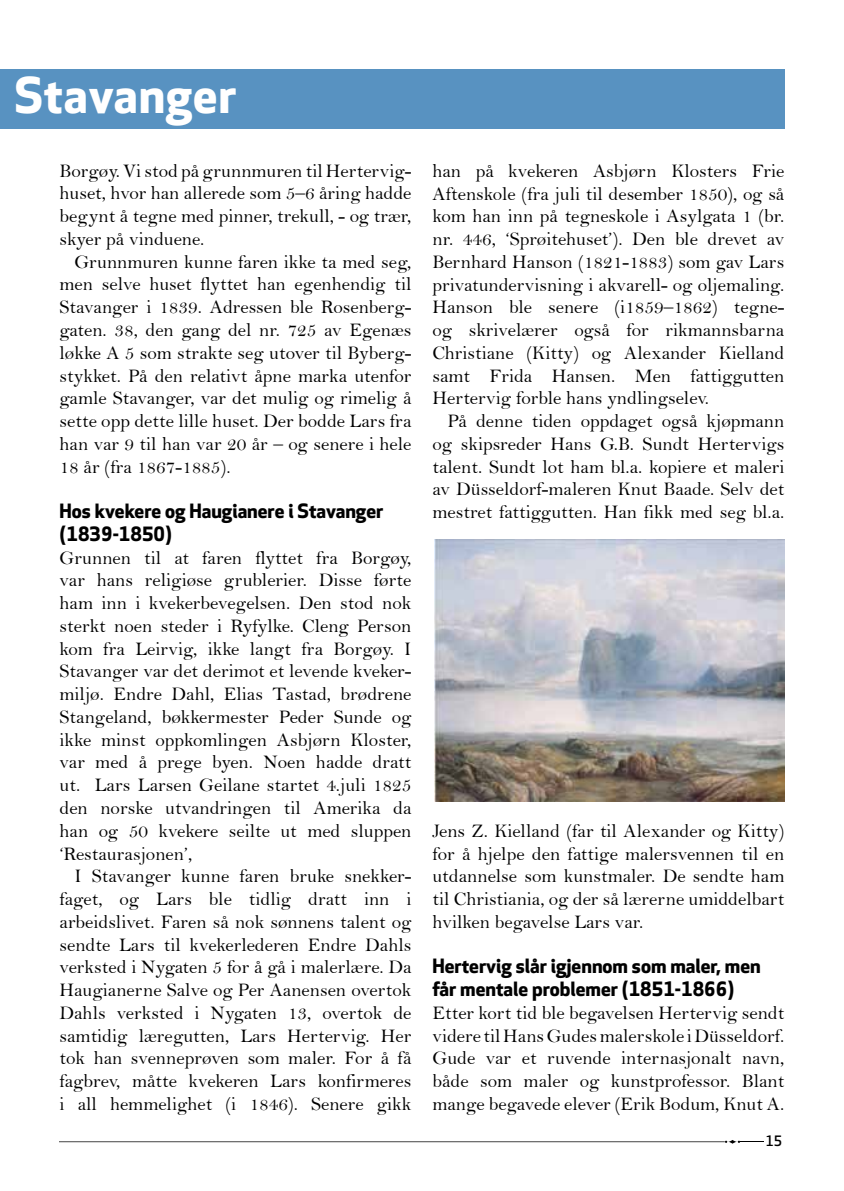
<style>
.page{position:relative;width:844px;height:1191px;background:#fff}
.page>*{position:absolute;margin:0;border:0;box-sizing:border-box;transform-origin:0 0}
.t1{font:48.12px "Apex New PS Bold Tabular";letter-spacing:.02em;color:#fff}
.t2{font:19.25px/22.8px "Bell";color:#000;text-align:justify}
.t3{font:19.25px/22.8px "Apex New PS Bold Tabular";color:#000}
.t4{font:14px "Apex New PS Medium Tabular";color:#000}
</style>
<div class="page">
<div style="left:0;top:69px;width:784px;height:60px;background:#5892c1"></div>
<svg style="left:724px;top:1140px;width:39px;height:3px"></svg>
<hr style="left:60px;top:1141px;width:664px;height:1px;background:#000">
<img style="left:434px;top:539px;width:350px;height:262px">
<h1 class="t1" style="left:14px;top:67px;width:223px">Stavanger</h1>
<p class="t2" style="left:60px;top:159px;width:353px">Borgøy. Vi stod på grunnmuren til Hertervig&shy;huset, hvor han allerede som 5–6 åring hadde begynt å tegne med pinner, trekull, - og trær, skyer på vinduene.</p>
<p class="t2" style="left:60px;top:250px;width:353px;text-indent:15px">Grunnmuren kunne faren ikke ta med seg, men selve huset flyttet han egenhendig til Stavanger i 1839. Adressen ble Rosenberg&shy;gaten. 38, den gang del nr. 725 av Egenæs løkke A 5 som strakte seg utover til Byberg&shy;stykket. På den relativt åpne marka utenfor gamle Stavanger, var det mulig og rimelig å sette opp dette lille huset. Der bodde Lars fra han var 9 til han var 20 år – og senere i hele 18 år (fra 1867-1885).</p>
<p class="t3" style="left:60px;top:500px;width:325px">Hos kvekere og Haugianere i Stavanger (1839-1850)</p>
<p class="t2" style="left:60px;top:546px;width:353px">Grunnen til at faren flyttet fra Borgøy, var hans religiøse grublerier. Disse førte ham inn i kvekerbevegelsen. Den stod nok sterkt noen steder i Ryfylke. Cleng Person kom fra Leirvig, ikke langt fra Borgøy. I Stavanger var det derimot et levende kveker&shy;miljø. Endre Dahl, Elias Tastad, brødrene Stangeland, bøkkermester Peder Sunde og ikke minst oppkomlingen Asbjørn Kloster, var med å prege byen. Noen hadde dratt ut. Lars Larsen Geilane startet 4.juli 1825 den norske utvandringen til Amerika da han og 50 kvekere seilte ut med sluppen ‘Restaurasjonen’,</p>
<p class="t2" style="left:60px;top:864px;width:353px;text-indent:15px">I Stavanger kunne faren bruke snekker&shy;faget, og Lars ble tidlig dratt inn i arbeidslivet. Faren så nok sønnens talent og sendte Lars til kvekerlederen Endre Dahls verksted i Nygaten 5 for å gå i malerlære. Da Haugianerne Salve og Per Aanensen overtok Dahls verksted i Nygaten 13, overtok de samtidig læregutten, Lars Hertervig. Her tok han svenneprøven som maler. For å få fagbrev, måtte kvekeren Lars konfirmeres i all hemmelighet (i 1846). Senere gikk</p>
<p class="t2" style="left:432px;top:159px;width:353px">han på kvekeren Asbjørn Klosters Frie Aftenskole (fra juli til desember 1850), og så kom han inn på tegneskole i Asylgata 1 (br. nr. 446, ‘Sprøitehuset’). Den ble drevet av Bernhard Hanson (1821-1883) som gav Lars privatundervisning i akvarell- og oljemaling.<br>Hanson ble senere (i1859–1862) tegne&shy;og skrivelærer også for rikmannsbarna Christiane (Kitty) og Alexander Kielland samt Frida Hansen. Men fattiggutten Hertervig forble hans yndlingselev.</p>
<p class="t2" style="left:432px;top:409px;width:353px;text-indent:15px">På denne tiden oppdaget også kjøpmann og skipsreder Hans G.B. Sundt Hertervigs talent. Sundt lot ham bl.a. kopiere et maleri av Düsseldorf-maleren Knut Baade. Selv det mestret fattiggutten. Han fikk med seg bl.a.</p>
<p class="t2" style="left:432px;top:819px;width:353px">Jens Z. Kielland (far til Alexander og Kitty) for å hjelpe den fattige malersvennen til en utdannelse som kunstmaler. De sendte ham til Christiania, og der så lærerne umiddelbart hvilken begavelse Lars var.</p>
<p class="t3" style="left:432px;top:955px;width:330px">Hertervig slår igjennom som maler, men får mentale problemer (1851-1866)</p>
<p class="t2" style="left:432px;top:1001px;width:353px">Etter kort tid ble begavelsen Hertervig sendt videre til Hans Gudes malerskole i Düsseldorf.<br>Gude var et ruvende internasjonalt navn, både som maler og kunstprofessor. Blant mange begavede elever (Erik Bodum, Knut A.</p>
<p class="t4" style="left:765px;top:1132px;width:18px">15</p>
</div>
